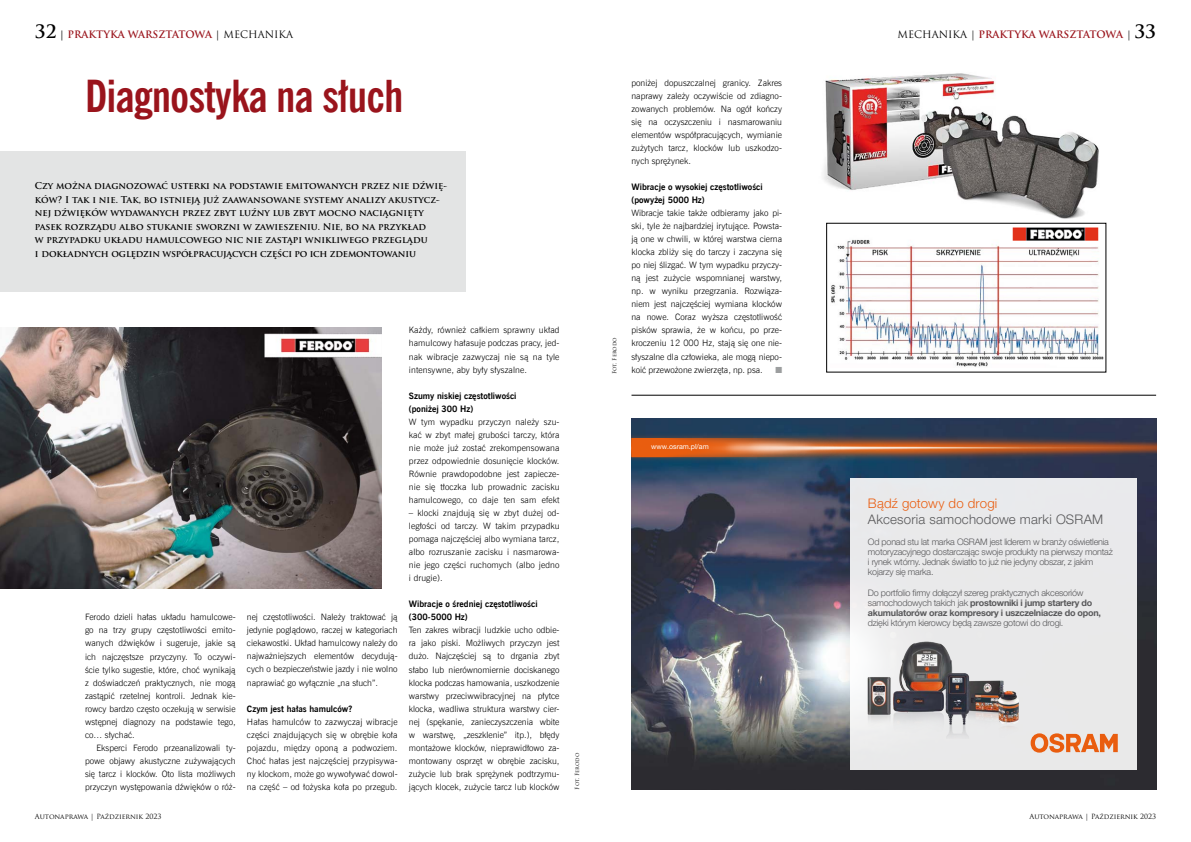
<style>
.page{position:relative;width:1191px;height:842px;background:#fff}
.page>*{position:absolute;margin:0;border:0;box-sizing:border-box;transform-origin:0 0}
.t1{font:700 44px "News Goth Cn EU";letter-spacing:-.015em;color:#9a141c}
.t2{font:300 13.2px "Helvetica Neue LT Pro";letter-spacing:.015em;color:#58585a}
.t3{font:300 13.2px "Helvetica Neue LT Pro";letter-spacing:.015em;color:#e95d0f}
.t4{font:700 10px "Trajan Pro";color:#9a141c}
.t5{font:700 9.2px/13.5px "Trajan Pro";color:#000}
.t6{font:300 9px/10.2px "Helvetica Neue LT Pro";letter-spacing:-.025em;color:#58585a}
.t7{font:8.8px/13px "News Goth Lt EU";color:#000;text-align:justify}
.t8{font:700 8.8px/13px "News Goth EU";color:#000}
.t9{font:8.8px "Zapf Dingbats ITC";color:#9c9e9f}
.t10{font:7.1px "Helvetica Neue LT Pro";color:#fff}
.t11{font:7px "Trajan Pro";color:#000}
.t12{font:5.5px "Trajan Pro";color:#000}
.s1{font-size:18px;color:#000}
.s2{color:#000}
.s3{font-weight:400;color:#000}
.s4{font-weight:700}
</style>
<div class="page">
<div style="left:0;top:151px;width:465px;height:140px;background:#e3e4e4"></div>
<img style="left:0;top:327px;width:381px;height:261px">
<img style="left:831px;top:239px;width:273px;height:128px">
<img style="left:1006px;top:227px;width:98px;height:19px">
<img style="left:823px;top:73px;width:276px;height:146px">
<img style="left:631px;top:472px;width:525px;height:317px">
<div style="left:1057px;top:419px;width:99px;height:53px;background:#2d3450"></div>
<img style="left:631px;top:418px;width:426px;height:54px">
<svg style="left:631px;top:432px;width:525px;height:31px;background:#5d4745"></svg>
<img style="left:631px;top:438px;width:226px;height:19px">
<img style="left:686px;top:418px;width:23px;height:54px">
<img style="left:709px;top:418px;width:145px;height:54px">
<div style="left:850px;top:478px;width:286px;height:292px;background:#e9e9ea"></div>
<svg style="left:1030px;top:733px;width:87px;height:20px"></svg>
<img style="left:859px;top:633px;width:160px;height:103px">
<hr style="left:631px;top:395px;width:525px;height:1px;background:#000">
<p class="t4" style="left:35px;top:28px;width:260px"><span class="s1">32</span> <span class="s2">|</span> PRAKTYKA WARSZTATOWA <span class="s3">| MECHANIKA</span></p>
<p class="t4" style="left:897px;top:28px;width:260px"><span class="s3">MECHANIKA |</span> PRAKTYKA WARSZTATOWA <span class="s3">|</span> <span class="s1">33</span></p>
<h1 class="t1" style="left:85px;top:69px;width:320px">Diagnostyka na słuch</h1>
<p class="t5" style="left:35px;top:179px;width:414px">Czy można diagnozować usterki na podstawie emitowanych przez nie dźwię&shy;ków? I tak i nie. Tak, bo istnieją już zaawansowane systemy analizy akustycz&shy;nej dźwięków wydawanych przez zbyt luźny lub zbyt mocno naciągnięty pasek rozrządu albo stukanie sworzni w zawieszeniu. Nie, bo na przykład<br>w przypadku układu hamulcowego nic nie zastąpi wnikliwego przeglądu<br>i dokładnych oględzin współpracujących części po ich zdemontowaniu</p>
<p class="t7" style="left:85px;top:611px;width:152px">Ferodo dzieli hałas układu hamulcowe&shy;go na trzy grupy częstotliwości emito&shy;wanych dźwięków i sugeruje, jakie są ich najczęstsze przyczyny. To oczywi&shy;ście tylko sugestie, które, choć wynikają z doświadczeń praktycznych, nie mogą zastąpić rzetelnej kontroli. Jednak kie&shy;rowcy bardzo często oczekują w serwisie wstępnej diagnozy na podstawie tego, co… słychać.</p>
<p class="t7" style="left:85px;top:741px;width:152px;text-indent:11px">Eksperci Ferodo przeanalizowali ty&shy;powe objawy akustyczne zużywających się tarcz i klocków. Oto lista możliwych przyczyn występowania dźwięków o róż-</p>
<p class="t11" style="left:35px;top:812px;width:128px">Autonaprawa | Październik 2023</p>
<p class="t7" style="left:247px;top:611px;width:152px">nej częstotliwości. Należy traktować ją jedynie poglądowo, raczej w kategoriach ciekawostki. Układ hamulcowy należy do najważniejszych elementów decydują&shy;cych o bezpieczeństwie jazdy i nie wolno naprawiać go wyłącznie „na słuch”.</p>
<p class="t8" style="left:247px;top:702px;width:107px">Czym jest hałas hamulców?</p>
<p class="t7" style="left:247px;top:715px;width:152px">Hałas hamulców to zazwyczaj wibracje części znajdujących się w obrębie koła pojazdu, między oponą a podwoziem.<br>Choć hałas jest najczęściej przypisywa&shy;ny klockom, może go wywoływać dowol&shy;na część – od łożyska koła po przegub.</p>
<p class="t7" style="left:409px;top:324px;width:152px">Każdy, również całkiem sprawny układ hamulcowy hałasuje podczas pracy, jed&shy;nak wibracje zazwyczaj nie są na tyle intensywne, aby były słyszalne.</p>
<p class="t8" style="left:409px;top:389px;width:109px">Szumy niskiej częstotliwości (poniżej 300 Hz)</p>
<p class="t7" style="left:409px;top:415px;width:152px">W tym wypadku przyczyn należy szu&shy;kać w zbyt małej grubości tarczy, która nie może już zostać zrekompensowana przez odpowiednie dosunięcie klocków.<br>Równie prawdopodobne jest zapiecze&shy;nie się tłoczka lub prowadnic zacisku hamulcowego, co daje ten sam efekt</p>
<p class="t7" style="left:409px;top:506px;width:152px">– klocki znajdują się w zbyt dużej od&shy;ległości od tarczy. W takim przypadku pomaga najczęściej albo wymiana tarcz, albo rozruszanie zacisku i nasmarowa&shy;nie jego części ruchomych (albo jedno i drugie).</p>
<p class="t8" style="left:409px;top:598px;width:130px">Wibracje o średniej częstotliwości (300-5000 Hz)</p>
<p class="t7" style="left:409px;top:624px;width:152px">Ten zakres wibracji ludzkie ucho odbie&shy;ra jako piski. Możliwych przyczyn jest dużo. Najczęściej są to drgania zbyt słabo lub nierównomiernie dociskanego klocka podczas hamowania, uszkodzenie warstwy przeciwwibracyjnej na płytce klocka, wadliwa struktura warstwy cier&shy;nej (spękanie, zanieczyszczenia wbite w warstwę, „zeszklenie” itp.), błędy montażowe klocków, nieprawidłowo za&shy;montowany osprzęt w obrębie zacisku, zużycie lub brak sprężynek podtrzymu&shy;jących klocek, zużycie tarcz lub klocków</p>
<p class="t12" style="left:573px;top:789px;width:38px;rotate:-90deg">Fot. Ferodo</p>
<p class="t12" style="left:611px;top:374px;width:38px;rotate:-90deg">Fot. Ferodo</p>
<p class="t7" style="left:631px;top:76px;width:152px">poniżej dopuszczalnej granicy. Zakres naprawy zależy oczywiście od zdiagno&shy;zowanych problemów. Na ogół kończy się na oczyszczeniu i nasmarowaniu elementów współpracujących, wymianie zużytych tarcz, klocków lub uszkodzo&shy;nych sprężynek.</p>
<p class="t8" style="left:631px;top:181px;width:133px">Wibracje o wysokiej częstotliwości (powyżej 5000 Hz)</p>
<p class="t7" style="left:631px;top:207px;width:152px">Wibracje takie także odbieramy jako pi&shy;ski, tyle że najbardziej irytujące. Powsta&shy;ją one w chwili, w której warstwa cierna klocka zbliży się do tarczy i zaczyna się po niej ślizgać. W tym wypadku przyczy&shy;ną jest zużycie wspomnianej warstwy, np. w wyniku przegrzania. Rozwiąza&shy;niem jest najczęściej wymiana klocków na nowe. Coraz wyższa częstotliwość pisków sprawia, że w końcu, po prze&shy;kroczeniu 12 000 Hz, stają się one nie&shy;słyszalne dla człowieka, ale mogą niepo&shy;koić przewożone zwierzęta, np. psa.</p>
<p class="t9" style="left:775px;top:365px;width:8px">■</p>
<p class="t10" style="left:651px;top:442px;width:59px">www.osram.pl/am</p>
<h2 class="t3" style="left:868px;top:495px;width:131px">Bądź gotowy do drogi</h2>
<h2 class="t2" style="left:868px;top:511px;width:237px">Akcesoria samochodowe marki OSRAM</h2>
<p class="t6" style="left:868px;top:536px;width:246px">Od ponad stu lat marka OSRAM jest liderem w branży oświetlenia motoryzacyjnego dostarczając swoje produkty na pierwszy montaż i rynek wtórny. Jednak światło to już nie jedyny obszar, z jakim kojarzy się marka.</p>
<p class="t6" style="left:868px;top:587px;width:234px">Do portfolio firmy dołączył szereg praktycznych akcesoriów samochodowych takich jak <span class="s4">prostowniki i jump startery do akumulatorów oraz kompresory i uszczelniacze do opon,</span></p>
<p class="t6" style="left:868px;top:617px;width:197px">dzięki którym kierowcy będą zawsze gotowi do drogi.</p>
<p class="t11" style="left:1029px;top:812px;width:128px">Autonaprawa | Październik 2023</p>
</div>
